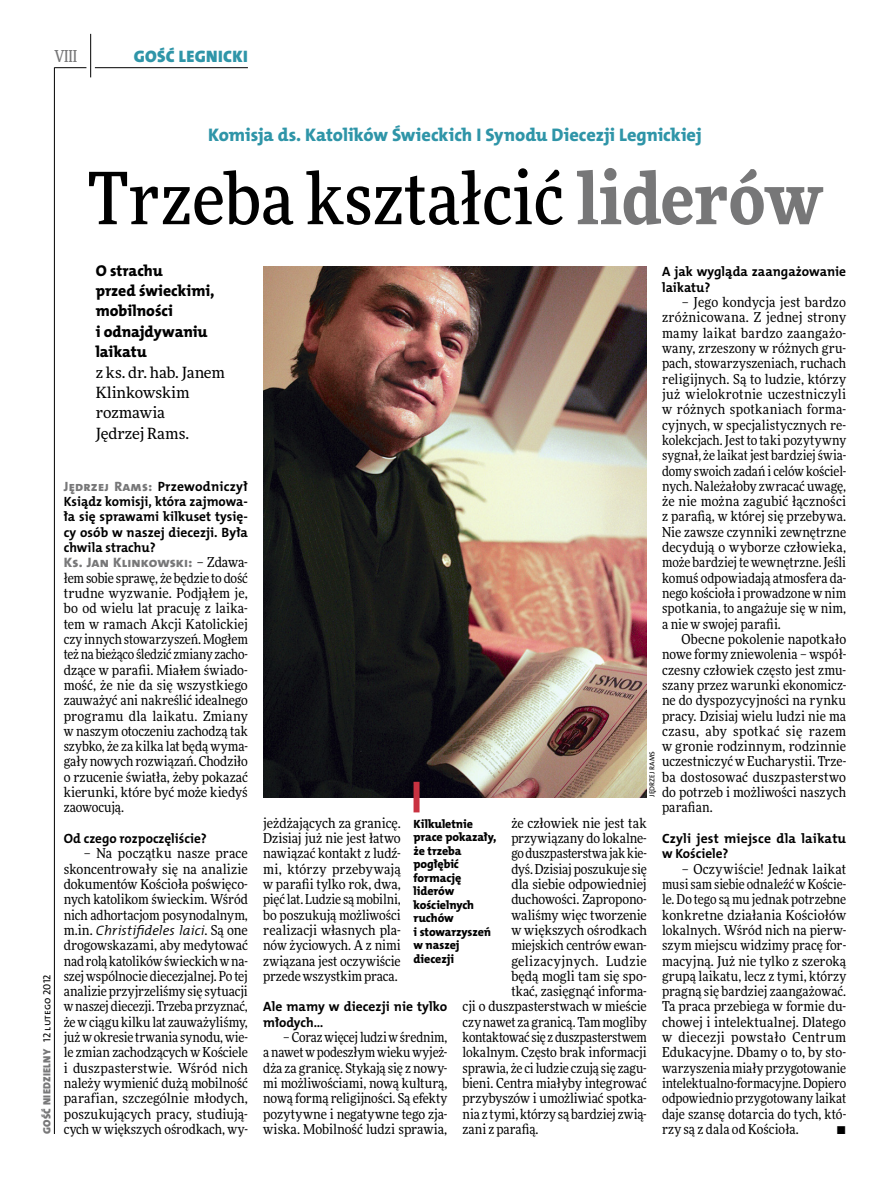
<style>
.page{position:relative;width:893px;height:1191px;background:#fff}
.page>*{position:absolute;margin:0;border:0;box-sizing:border-box;transform-origin:0 0}
.t1{font:500 72px "Freeday Narrow";color:#000}
.t2{font:18.3px "The Mix HP8 Ex Bld";letter-spacing:-.005em;color:#2f95a8}
.t3{font:16.65px "The Mix HP9 Blk";letter-spacing:.02em;color:#2f95a8}
.t4{font:500 16.5px "Freeday Narrow";color:#777778;scale:.9 1}
.t5{font:15.75px/20.4px "The Mix HP8 Ex Bld";letter-spacing:-.005em;color:#000}
.t6{font:15.45px/20.4px "Freeday News";letter-spacing:-.005em;color:#000}
.t7{font:13.65px/15.3px "Freeday Narrow News";color:#000;text-align:justify}
.t8{font:13.65px "The Mix HP4 Se Lig IT";letter-spacing:.005em;color:#000}
.t9{font:13.65px "The Mix HP8 Ex Bld";letter-spacing:.01em;color:#777778}
.t10{font:13.65px "Freeday Narrow News";letter-spacing:.025em;color:#000}
.t11{font:13.5px/15.3px "The Mix HP7 Bld";color:#000}
.t12{font:12px/13.5px "The Mix HP8 Ex Bld";letter-spacing:-.005em;color:#000}
.t13{font:10.5px "The Mix HP9 Blk";letter-spacing:.025em;color:#777778}
.t14{font:7.2px "The Mix HP5 Plain";color:#000}
.s1{font-family:"The Mix HP5 Plain";color:#000}
.s2{font-weight:900;color:#777778}
.s3{font-family:"The Mix HP8 Ex Bld";color:#777778}
.s4{font-family:"Freeday Narrow News";color:#000}
.s5{font-family:"Freeday Narrow News"}
</style>
<div class="page">
<hr style="left:54px;top:67px;width:1px;height:1067px;background:#000">
<hr style="left:90px;top:34px;width:1px;height:43px;background:#000">
<hr style="left:54px;top:67px;width:32px;height:1px;background:#000">
<hr style="left:95px;top:67px;width:153px;height:1px;background:#000">
<img style="left:263px;top:266px;width:384px;height:531px">
<div style="left:414px;top:782px;width:6px;height:30px;background:#c93241"></div>
<p class="t4" style="left:54px;top:46px;width:27px">VIII</p>
<p class="t3" style="left:134px;top:46px;width:115px">GOŚĆ LEGN ICKI</p>
<p class="t13" style="left:40px;top:1134px;width:161px;rotate:-90deg">GOŚĆ NIEDZIELNY <span class="s1">12 lutego 2012</span></p>
<h2 class="t2" style="left:208px;top:123px;width:495px">Komisja ds. Katolików Świeckich I Synodu Diecezji Legnickiej</h2>
<h1 class="t1" style="left:87px;top:154px;width:736px">Trzeba kształcić <span class="s2">liderów</span></h1>
<p class="t5" style="left:96px;top:260px;width:120px">O strachu<br>przed świeckimi, mobilności<br>i odnajdywaniu laikatu</p>
<p class="t6" style="left:96px;top:362px;width:131px">z ks. dr. hab. Janem<br>Klinkowskim rozmawia<br>Jędrzej Rams.</p>
<p class="t11" style="left:64px;top:479px;width:186px;text-align:justify"><span class="s3">Jędrzej Rams:</span> Przewodniczył Ksiądz komisji, która zajmowa&shy;ła się sprawami kilkuset tysię&shy;cy osób w naszej diecezji. Była chwila strachu?</p>
<p class="t9" style="left:64px;top:554px;width:186px">Ks. Jan Klinkowski: <span class="s4">– Zdawa-</span></p>
<p class="t7" style="left:64px;top:570px;width:186px">łem sobie sprawę, że będzie to dość trudne wyzwanie. Podjąłem je, bo od wielu lat pracuję z laika&shy;tem w ramach Akcji Katolickiej czy innych stowarzyszeń. Mogłem też na bieżąco śledzić zmiany zacho&shy;dzące w parafii. Miałem świado&shy;mość, że nie da się wszystkiego zauważyć ani nakreślić idealnego programu dla laikatu. Zmiany w naszym otoczeniu zachodzą tak szybko, że za kilka lat będą wyma&shy;gały nowych rozwiązań. Chodziło o rzucenie światła, żeby pokazać kierunki, które być może kiedyś zaowocują.</p>
<p class="t11" style="left:64px;top:831px;width:144px">Od czego rozpoczęliście?</p>
<p class="t7" style="left:64px;top:845px;width:186px;text-indent:20px">– Na początku nasze prace skoncentrowały się na analizie dokumentów Kościoła poświęco&shy;nych katolikom świeckim. Wśród nich adhortacjom posynodalnym,</p>
<p class="t8" style="left:64px;top:921px;width:186px"><span class="s5">m.in.</span> Christifideles laici<span class="s5">. Są one</span></p>
<p class="t7" style="left:64px;top:937px;width:186px">drogowskazami, aby medytować nad rolą katolików świeckich w na&shy;szej wspólnocie diecezjalnej. Po tej analizie przyjrzeliśmy się sytuacji w naszej diecezji. Trzeba przyznać, że w ciągu kilku lat zauważyliśmy, już w okresie trwania synodu, wie&shy;le zmian zachodzących w Kościele i duszpasterstwie. Wśród nich należy wymienić dużą mobilność parafian, szczególnie młodych, poszukujących pracy, studiują&shy;cych w większych ośrodkach, wy-</p>
<p class="t11" style="left:662px;top:264px;width:186px">A jak wygląda zaangażowanie laikatu?</p>
<p class="t7" style="left:662px;top:294px;width:186px;text-indent:20px">– Jego kondycja jest bardzo zróżnicowana. Z jednej strony mamy laikat bardzo zaangażo&shy;wany, zrzeszony w różnych gru&shy;pach, stowarzyszeniach, ruchach religijnych. Są to ludzie, którzy już wielokrotnie uczestniczyli w różnych spotkaniach forma&shy;cyjnych, w specjalistycznych re&shy;kolekcjach. Jest to taki pozytywny sygnał, że laikat jest bardziej świa&shy;domy swoich zadań i celów kościel&shy;nych. Należałoby zwracać uwagę, że nie można zagubić łączności z parafią, w której się przebywa.<br>Nie zawsze czynniki zewnętrzne decydują o wyborze człowieka, może bardziej te wewnętrzne. Jeśli komuś odpowiadają atmosfera da&shy;nego kościoła i prowadzone w nim spotkania, to angażuje się w nim, a nie w swojej parafii.</p>
<p class="t7" style="left:662px;top:631px;width:186px;text-indent:20px">Obecne pokolenie napotkało nowe formy zniewolenia – współ&shy;czesny człowiek często jest zmu&shy;szany przez warunki ekonomicz&shy;ne do dyspozycyjności na rynku pracy. Dzisiaj wielu ludzi nie ma czasu, aby spotkać się razem w gronie rodzinnym, rodzinnie uczestniczyć w Eucharystii. Trze&shy;ba dostosować duszpasterstwo do potrzeb i możliwości naszych parafian.</p>
<p class="t11" style="left:662px;top:831px;width:186px">Czyli jest miejsce dla laikatu w Kościele?</p>
<p class="t7" style="left:662px;top:861px;width:186px;text-indent:20px">– Oczywiście! Jednak laikat musi sam siebie odnaleźć w Koście&shy;le. Do tego są mu jednak potrzebne konkretne działania Kościołów lokalnych. Wśród nich na pierw&shy;szym miejscu widzimy pracę for&shy;macyjną. Już nie tylko z szeroką grupą laikatu, lecz z tymi, którzy pragną się bardziej zaangażować.<br>Ta praca przebiega w formie du&shy;chowej i intelektualnej. Dlatego w diecezji powstało Centrum Edukacyjne. Dbamy o to, by sto&shy;warzyszenia miały przygotowanie intelektualno-formacyjne. Dopiero odpowiednio przygotowany laikat daje szansę dotarcia do tych, któ&shy;rzy są z dala od Kościoła.</p>
<p class="t14" style="left:648px;top:797px;width:47px;rotate:-90deg">Jędrzej Rams</p>
<p class="t7" style="left:511px;top:815px;width:137px">że człowiek nie jest tak</p>
<p class="t7" style="left:511px;top:830px;width:137px">przywiązany do lokalne-</p>
<p class="t7" style="left:511px;top:845px;width:137px">go duszpasterstwa jak kie-</p>
<p class="t7" style="left:511px;top:861px;width:137px">dyś. Dzisiaj poszukuje się</p>
<p class="t7" style="left:511px;top:876px;width:137px">dla siebie odpowiedniej</p>
<p class="t7" style="left:511px;top:891px;width:137px">duchowości. Zapropono-</p>
<p class="t7" style="left:511px;top:907px;width:137px">waliśmy więc tworzenie</p>
<p class="t7" style="left:511px;top:922px;width:137px">w większych ośrodkach</p>
<p class="t7" style="left:511px;top:937px;width:137px">miejskich centrów ewan-</p>
<p class="t10" style="left:511px;top:952px;width:137px">gelizacyjnych. Ludzie</p>
<p class="t7" style="left:511px;top:968px;width:137px">będą mogli tam się spo-</p>
<p class="t7" style="left:511px;top:983px;width:137px">tkać, zasięgnąć informa-</p>
<p class="t7" style="left:463px;top:998px;width:186px">cji o duszpasterstwach w mieście</p>
<p class="t7" style="left:463px;top:1014px;width:186px">czy nawet za granicą. Tam mogliby</p>
<p class="t7" style="left:463px;top:1029px;width:186px">kontaktować się z duszpasterstwem</p>
<p class="t7" style="left:463px;top:1044px;width:186px">lokalnym. Często brak informacji</p>
<p class="t7" style="left:463px;top:1060px;width:186px">sprawia, że ci ludzie czują się zagu-</p>
<p class="t7" style="left:463px;top:1075px;width:186px">bieni. Centra miałyby integrować</p>
<p class="t7" style="left:463px;top:1090px;width:186px">przybyszów i umożliwiać spotka-</p>
<p class="t7" style="left:463px;top:1106px;width:186px">nia z tymi, którzy są bardziej zwią-</p>
<p class="t7" style="left:463px;top:1121px;width:77px">zani z parafią.</p>
<p class="t7" style="left:263px;top:815px;width:139px">jeżdżających za granicę.<br>Dzisiaj już nie jest łatwo nawiązać kontakt z ludź&shy;mi, którzy przebywają w parafii tylko rok, dwa, pięć lat. Ludzie są mobilni, bo poszukują możliwości realizacji własnych pla&shy;nów życiowych. A z nimi związana jest oczywiście przede wszystkim praca.</p>
<p class="t11" style="left:263px;top:999px;width:186px">Ale mamy w diecezji nie tylko młodych…</p>
<p class="t7" style="left:263px;top:1029px;width:186px;text-indent:20px">– Coraz więcej ludzi w średnim, a nawet w podeszłym wieku wyjeż&shy;dża za granicę. Stykają się z nowy&shy;mi możliwościami, nową kulturą, nową formą religijności. Są efekty pozytywne i negatywne tego zja&shy;wiska. Mobilność ludzi sprawia,</p>
<p class="t12" style="left:414px;top:817px;width:84px">Kilkuletnie prace pokazały, że trzeba pogłębić formację liderów kościelnych ruchów<br>i stowarzyszeń w naszej diecezji</p>
<p class="t7" style="left:837px;top:1121px;width:11px">•</p>
</div>
